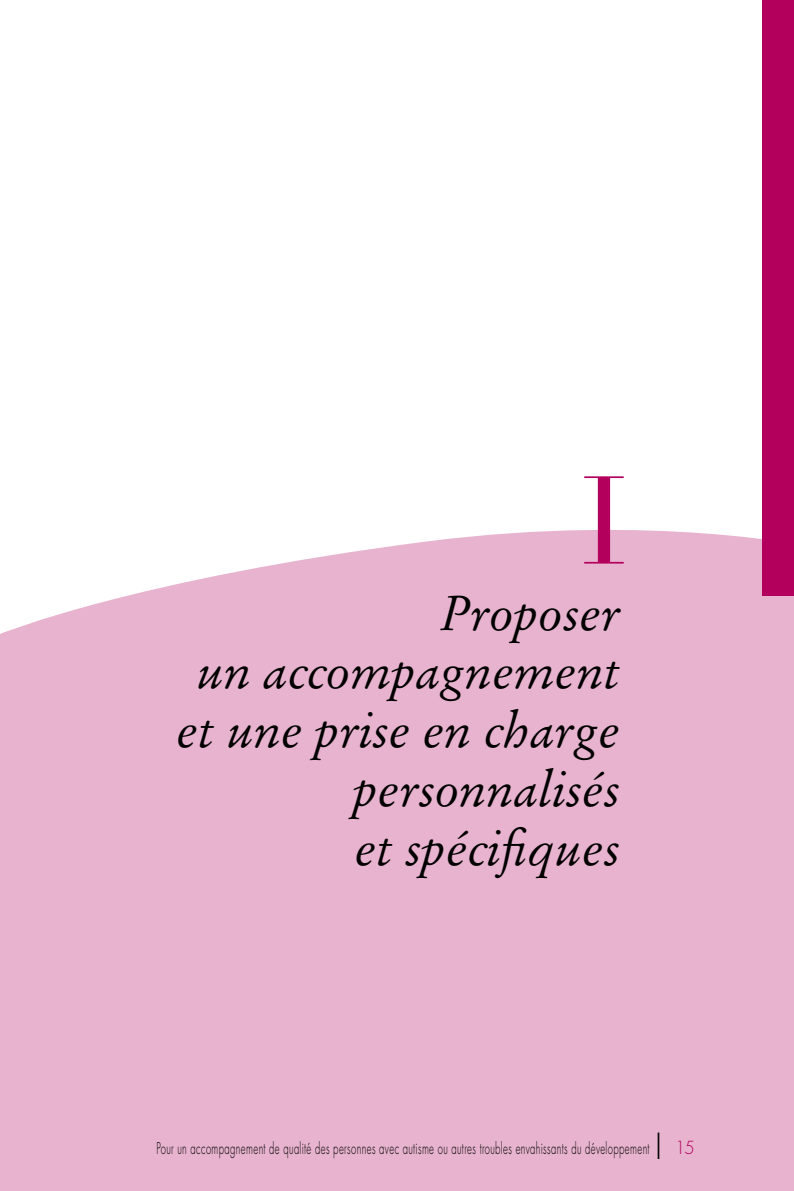
<style>
.page{position:relative;width:794px;height:1191px;background:#fff}
.page>*{position:absolute;margin:0;border:0;box-sizing:border-box;transform-origin:0 0}
.t1{font:122.5px "Didot";color:#b2005c}
.t2{font:italic 49px/58.8px "Stempel Garamond";color:#000;text-align:right}
.t3{font:300 17.5px "Futura";color:#b2005c;scale:.95 1}
.t4{font:300 15.75px "Futura";letter-spacing:.04em;color:#000;scale:.6 1}
.s1{font-size:35px;color:#000}
</style>
<div class="page">
<div style="left:0;top:529px;width:794px;height:662px;background:#e8b3ce"></div>
<div style="left:762px;top:0;width:32px;height:595px;background:#b2005c"></div>
<h1 class="t1" style="left:580px;top:447px;width:49px">I</h1>
<h2 class="t2" style="left:176px;top:583px;width:445px">Proposer<br>un accompagnement et une prise en charge personnalisés<br>et spécifiques</h2>
<p class="t4" style="left:156px;top:1138px;width:823px">Pour un accompagnement de qualité des personnes avec autisme ou autres troubles envahissants du développement</p>
<p class="t3" style="left:655px;top:1136px;width:43px"><span class="s1">I</span> 15</p>
</div>
